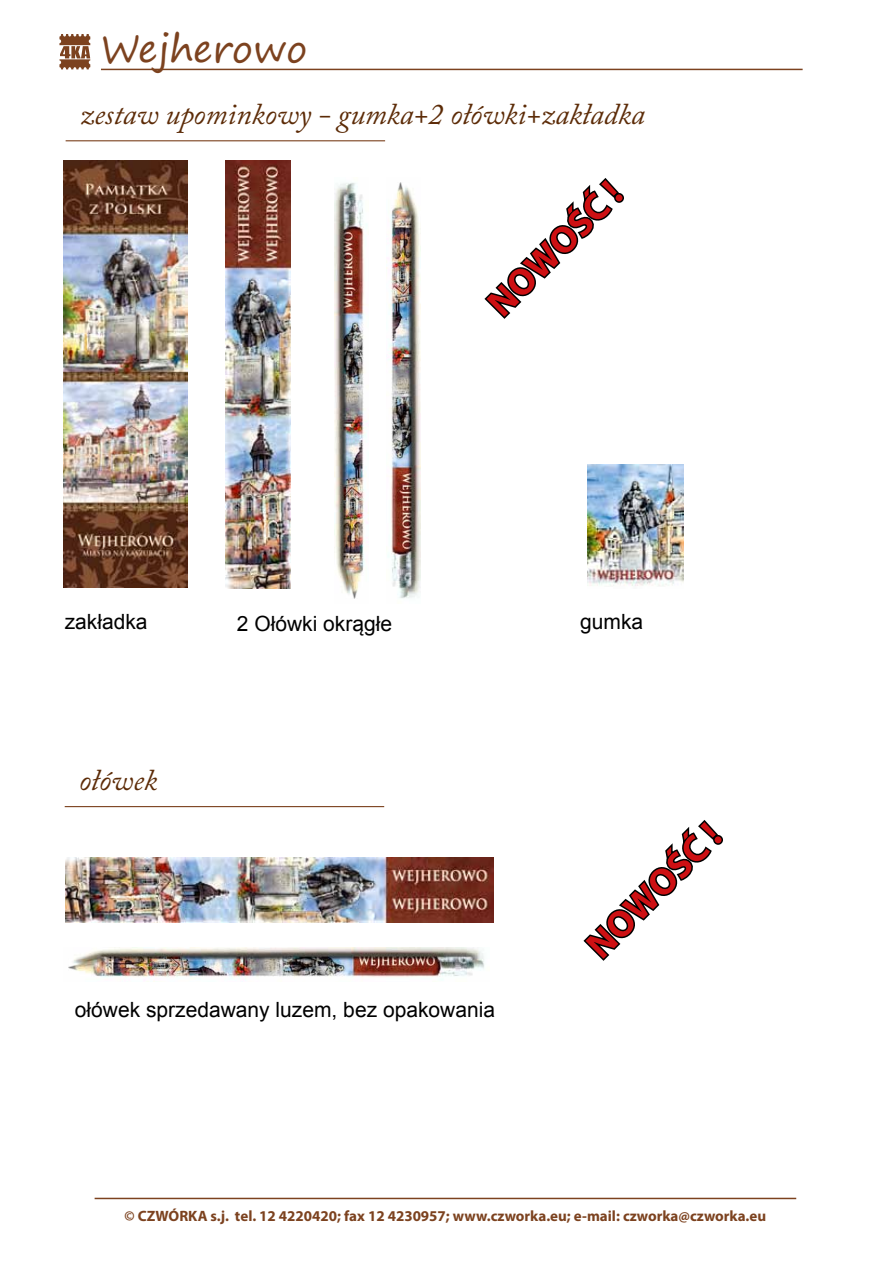
<style>
.page{position:relative;width:893px;height:1263px;background:#fff}
.page>*{position:absolute;margin:0;border:0;box-sizing:border-box;transform-origin:0 0}
.t1{font:700 37.5px "Myriad Pro";color:#cd1013}
.t2{font:37.5px "Segoe Print";color:#7c421f}
.t3{font:italic 30px "Adobe Caslon Pro";color:#5c2b07}
.t4{font:21px "Arial";color:#000}
.t5{font:700 15px "Myriad Pro";color:#7c421f}
</style>
<div class="page">
<svg style="left:59px;top:34px;width:31px;height:35px"></svg>
<hr style="left:101px;top:69px;width:702px;height:1px;background:#7c421f">
<hr style="left:95px;top:1198px;width:701px;height:1px;background:#7c421f">
<img style="left:64px;top:160px;width:124px;height:428px">
<img style="left:587px;top:464px;width:96px;height:122px">
<hr style="left:66px;top:140px;width:319px;height:1px;background:#7c421f">
<hr style="left:65px;top:806px;width:319px;height:1px;background:#7c421f">
<img style="left:225px;top:160px;width:65px;height:428px">
<img style="left:66px;top:857px;width:428px;height:65px">
<svg style="left:484px;top:178px;width:140px;height:141px"></svg>
<svg style="left:583px;top:820px;width:140px;height:141px"></svg>
<img style="left:335px;top:182px;width:34px;height:417px">
<img style="left:68px;top:947px;width:417px;height:33px">
<img style="left:386px;top:182px;width:34px;height:417px">
<h1 class="t2" style="left:101px;top:15px;width:208px">Wejherowo</h1>
<h2 class="t3" style="left:80px;top:96px;width:566px">zestaw upominkowy - gumka+2 ołówki+zakładka</h2>
<h1 class="t1" style="left:476px;top:292px;width:174px;rotate:-45deg">NOWOŚĆ !</h1>
<h3 class="t4" style="left:65px;top:608px;width:84px">zakładka</h3>
<h3 class="t4" style="left:237px;top:610px;width:157px">2 Ołówki okrągłe</h3>
<h3 class="t4" style="left:580px;top:608px;width:65px">gumka</h3>
<h2 class="t3" style="left:79px;top:762px;width:79px">ołówek</h2>
<h3 class="t4" style="left:75px;top:996px;width:422px">ołówek sprzedawany luzem, bez opakowania</h3>
<h1 class="t1" style="left:575px;top:934px;width:174px;rotate:-45deg">NOWOŚĆ !</h1>
<p class="t5" style="left:125px;top:1206px;width:643px">© CZWÓRKA s.j. tel. 12 4220420; fax 12 4230957; www.czworka.eu; e-mail: czworka@czworka.eu</p>
</div>
